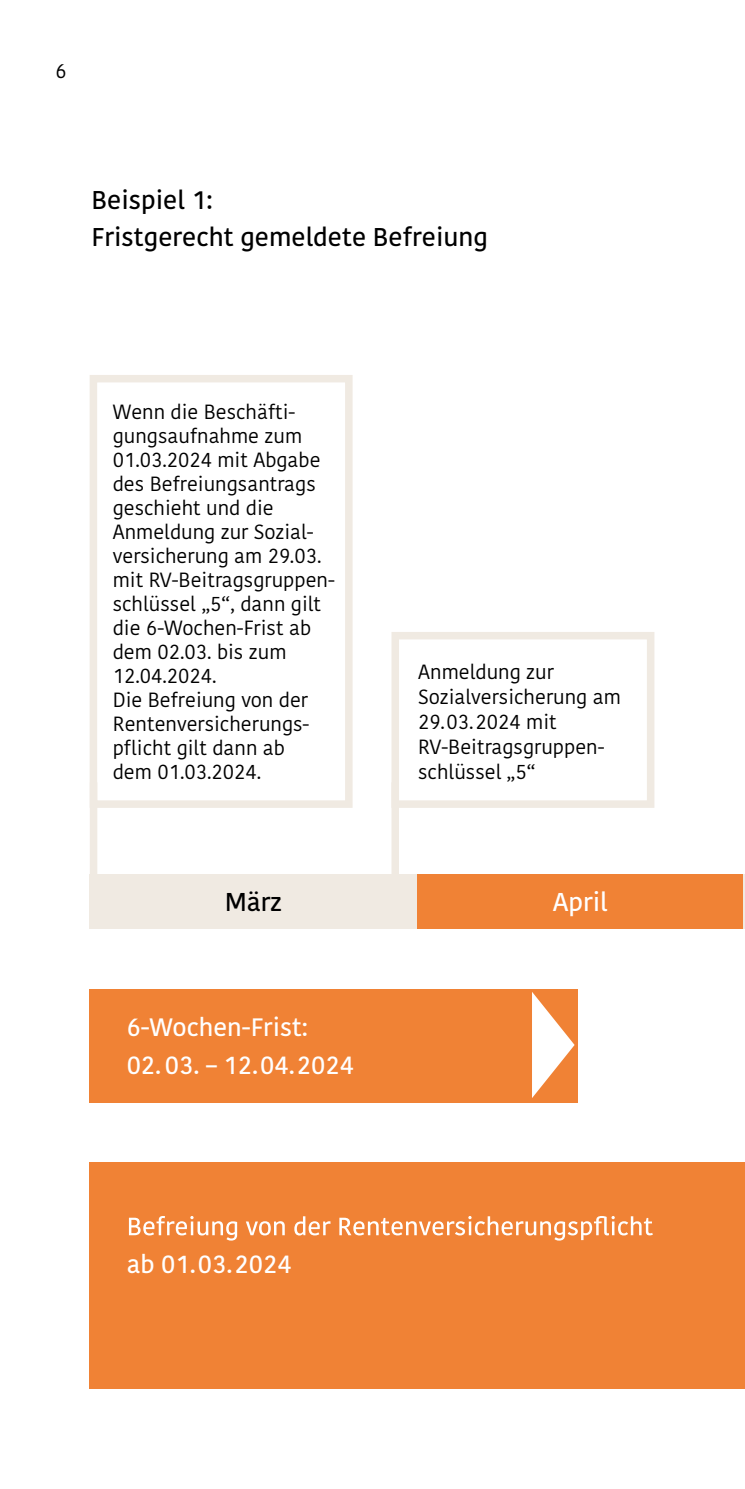
<style>
.page{position:relative;width:745px;height:1489px;background:#fff}
.page>*{position:absolute;margin:0;border:0;box-sizing:border-box;transform-origin:0 0}
._03_Texte_Subheadline_Kohinoor_Medium_10_{font:500 25.5px/37.5px "Kohinoor KBS";color:#000}
.t1{font:500 25.5px "Kohinoor KBS";color:#fff}
.t2{font:500 25px "Kohinoor KBS";color:#fff}
.t3{font:20px/24px "Kohinoor KBS";color:#000}
</style>
<div class="page">
<div style="left:90px;top:782px;width:7px;height:99px;background:#f0eae2"></div>
<div style="left:391px;top:782px;width:8px;height:99px;background:#f0eae2"></div>
<div style="left:89px;top:989px;width:488px;height:113px;background:#f08235"></div>
<div style="left:90px;top:1162px;width:654px;height:227px;background:#f08235"></div>
<svg style="left:129px;top:1216px;width:523px;height:24px"></svg>
<div style="left:416px;top:873px;width:327px;height:55px;background:#f08235"></div>
<hr style="left:743px;top:873px;width:1px;height:55px;background:#f0eae2">
<div style="left:90px;top:873px;width:326px;height:55px;background:#f0eae2"></div>
<svg style="left:532px;top:992px;width:42px;height:106px"></svg>
<div style="left:90px;top:375px;width:262px;height:432px;border:8px solid #f0eae2"></div>
<div style="left:391px;top:632px;width:263px;height:175px;border:8px solid #f0eae2"></div>
<p class="t3" style="left:56px;top:60px;width:13px">6</p>
<h2 class="_03_Texte_Subheadline_Kohinoor_Medium_10_" style="left:91px;top:182px;width:398px">Beispiel 1:<br>Fristgerecht gemeldete Befreiung</h2>
<p class="t3" style="left:113px;top:400px;width:223px">Wenn die Beschäfti&shy;gungsaufnahme zum<br>01.03.2024 mit Abgabe des Befreiungsantrags geschieht und die<br>Anmeldung zur Sozial&shy;versicherung am 29.03. mit RV-Beitragsgruppen&shy;schlüssel „5“, dann gilt die 6-Wochen-Frist ab dem 02.03. bis zum<br>12.04.2024.<br>Die Befreiung von der<br>Rentenversicherungs&shy;pflicht gilt dann ab<br>dem 01.03.2024.</p>
<p class="t3" style="left:418px;top:659px;width:204px;line-height:25px">Anmeldung zur<br>Sozialversicherung am<br>29.03.2024 mit<br>RV-Beitragsgruppen&shy;schlüssel „5“</p>
<p class="_03_Texte_Subheadline_Kohinoor_Medium_10_" style="left:224px;top:884px;width:59px">März</p>
<p class="t1" style="left:552px;top:886px;width:57px">April</p>
<p class="t2" style="left:127px;top:1011px;width:182px">6-Wochen-Frist:</p>
<p class="t2" style="left:127px;top:1049px;width:229px">02. 03. – 12.04.2024</p>
<p class="t2" style="left:127px;top:1248px;width:166px">ab 01.03.2024</p>
</div>
